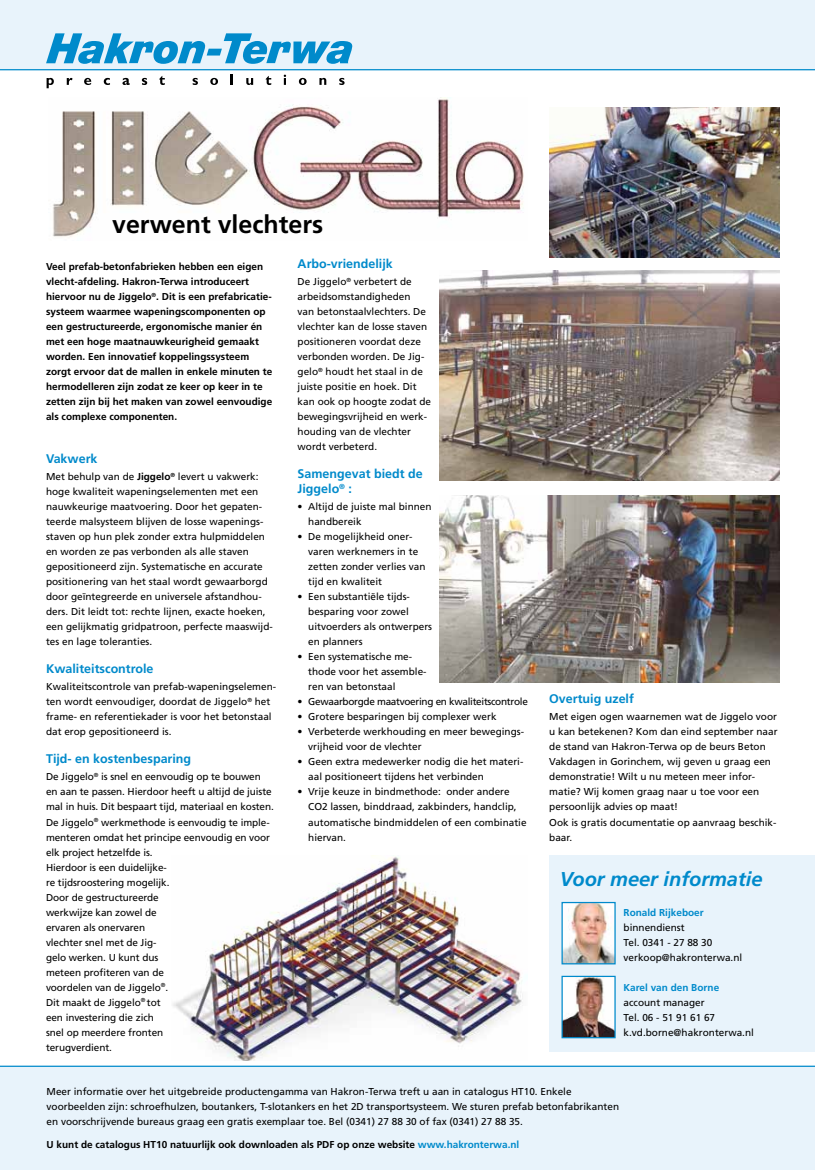
<style>
.page{position:relative;width:815px;height:1170px;background:#fff}
.page>*{position:absolute;margin:0;border:0;box-sizing:border-box;transform-origin:0 0}
.t1{font:700 25px "Frutiger";color:#000}
.t2{font:italic 700 20px "Frutiger";color:#008acb}
.t3{font:700 12.5px/15px "Frutiger";color:#008acb}
.t4{font:10px/15px "Frutiger";color:#000}
.t5{font:700 10px/15px "Frutiger";color:#000}
.t6{font:10px "Frutiger";letter-spacing:-.03em;color:#000}
.t7{font:700 10px "Frutiger";color:#008acb}
.s1{font-weight:700}
.s2{color:#008acb}
</style>
<div class="page">
<div style="left:0;top:1066px;width:815px;height:103px;background:#e8f3fb"></div>
<hr style="left:0;top:1065px;width:815px;height:1px;background:#008acb">
<div style="left:0;top:0;width:815px;height:70px;background:#e8f3fb"></div>
<hr style="left:0;top:69px;width:815px;height:1px;background:#008acb">
<div style="left:549px;top:855px;width:266px;height:196px;background:#e8f3fb"></div>
<svg style="left:46px;top:33px;width:306px;height:31px"></svg>
<svg style="left:47px;top:78px;width:7px;height:10px"></svg>
<svg style="left:67px;top:78px;width:6px;height:7px"></svg>
<svg style="left:84px;top:78px;width:7px;height:7px"></svg>
<svg style="left:104px;top:78px;width:6px;height:7px"></svg>
<svg style="left:122px;top:78px;width:8px;height:7px"></svg>
<svg style="left:142px;top:78px;width:5px;height:7px"></svg>
<svg style="left:159px;top:76px;width:6px;height:9px"></svg>
<svg style="left:193px;top:78px;width:5px;height:7px"></svg>
<svg style="left:210px;top:78px;width:8px;height:7px"></svg>
<svg style="left:231px;top:75px;width:2px;height:10px"></svg>
<svg style="left:246px;top:78px;width:7px;height:7px"></svg>
<svg style="left:266px;top:76px;width:5px;height:9px"></svg>
<svg style="left:284px;top:75px;width:2px;height:10px"></svg>
<svg style="left:299px;top:78px;width:8px;height:7px"></svg>
<svg style="left:319px;top:78px;width:7px;height:7px"></svg>
<svg style="left:339px;top:78px;width:6px;height:7px"></svg>
<img style="left:53px;top:98px;width:471px;height:139px">
<svg style="left:561px;top:975px;width:55px;height:63px;background:#a09998"></svg>
<img style="left:561px;top:901px;width:55px;height:63px">
<img style="left:173px;top:855px;width:350px;height:205px">
<img style="left:549px;top:107px;width:231px;height:151px">
<img style="left:439px;top:270px;width:341px;height:210px">
<img style="left:439px;top:495px;width:341px;height:187px">
<h1 class="t1" style="left:112px;top:210px;width:213px">verwent vlechters</h1>
<p class="t5" style="left:46px;top:259px;width:228px">Veel prefab-betonfabrieken hebben een eigen vlecht-afdeling. Hakron-Terwa introduceert hiervoor nu de Jiggelo<sup>®</sup>. Dit is een prefabricatie&shy;systeem waarmee wapeningscomponenten op een gestructureerde, ergonomische manier én met een hoge maatnauwkeurigheid gemaakt worden. Een innovatief koppelingssysteem zorgt ervoor dat de mallen in enkele minuten te hermodelleren zijn zodat ze keer op keer in te zetten zijn bij het maken van zowel eenvoudige als complexe componenten.</p>
<p class="t3" style="left:46px;top:451px;width:53px">Vakwerk</p>
<p class="t4" style="left:46px;top:469px;width:228px">Met behulp van de <span class="s1">Jiggelo</span><sup>®</sup> levert u vakwerk: hoge kwaliteit wapeningselementen met een nauwkeurige maatvoering. Door het gepaten&shy;teerde malsysteem blijven de losse wapenings&shy;staven op hun plek zonder extra hulpmiddelen en worden ze pas verbonden als alle staven gepositioneerd zijn. Systematische en accurate positionering van het staal wordt gewaarborgd door geïntegreerde en universele afstandhou&shy;ders. Dit leidt tot: rechte lijnen, exacte hoeken, een gelijkmatig gridpatroon, perfecte maaswijd&shy;tes en lage toleranties.</p>
<p class="t3" style="left:46px;top:661px;width:109px">Kwaliteitscontrole</p>
<p class="t4" style="left:46px;top:679px;width:232px">Kwaliteitscontrole van prefab-wapeningselemen&shy;ten wordt eenvoudiger, doordat de Jiggelo<sup>®</sup> het frame- en referentiekader is voor het betonstaal dat erop gepositioneerd is.</p>
<p class="t3" style="left:46px;top:751px;width:147px">Tijd- en kostenbesparing</p>
<p class="t4" style="left:46px;top:769px;width:229px">De Jiggelo<sup>®</sup> is snel en eenvoudig op te bouwen en aan te passen. Hierdoor heeft u altijd de juiste mal in huis. Dit bespaart tijd, materiaal en kosten.<br>De Jiggelo<sup>®</sup> werkmethode is eenvoudig te imple&shy;menteren omdat het principe eenvoudig en voor elk project hetzelfde is.<br>Hierdoor is een duidelijke-<br>re tijdsroostering mogelijk.<br>Door de gestructureerde<br>werkwijze kan zowel de<br>ervaren als onervaren<br>vlechter snel met de Jig-<br>gelo werken. U kunt dus<br>meteen profiteren van de<br>voordelen van de Jiggelo<sup>®</sup>.<br>Dit maakt de Jiggelo<sup>®</sup> tot<br>een investering die zich<br>snel op meerdere fronten<br>terugverdient.</p>
<p class="t3" style="left:298px;top:256px;width:97px">Arbo-vriendelijk</p>
<p class="t4" style="left:298px;top:274px;width:135px">De Jiggelo<sup>®</sup> verbetert de arbeidsomstandigheden<br>van betonstaalvlechters. De vlechter kan de losse staven positioneren voordat deze verbonden worden. De Jig&shy;gelo<sup>®</sup> houdt het staal in de juiste positie en hoek. Dit kan ook op hoogte zodat de bewegingsvrijheid en werk&shy;houding van de vlechter wordt verbeterd.</p>
<p class="t3" style="left:298px;top:466px;width:127px">Samengevat biedt de<br>Jiggelo<sup>®</sup> :</p>
<p class="t4" style="left:308px;top:499px;width:125px;text-indent:-11px">• Altijd de juiste mal binnen handbereik</p>
<p class="t4" style="left:308px;top:529px;width:119px;text-indent:-11px">• De mogelijkheid oner&shy;varen werknemers in te zetten zonder verlies van tijd en kwaliteit</p>
<p class="t4" style="left:308px;top:589px;width:125px;text-indent:-11px">• Een substantiële tijds&shy;besparing voor zowel uitvoerders als ontwerpers en planners</p>
<p class="t4" style="left:308px;top:649px;width:120px;text-indent:-11px">• Een systematische me&shy;thode voor het assemble&shy;ren van betonstaal</p>
<p class="t6" style="left:298px;top:696px;width:232px">• Gewaarborgde maatvoering en kwaliteitscontrole</p>
<p class="t4" style="left:298px;top:709px;width:201px">• Grotere besparingen bij complexer werk</p>
<p class="t4" style="left:308px;top:724px;width:217px;text-indent:-11px">• Verbeterde werkhouding en meer bewegings&shy;vrijheid voor de vlechter</p>
<p class="t4" style="left:308px;top:754px;width:217px;text-indent:-11px">• Geen extra medewerker nodig die het materi&shy;aal positioneert tijdens het verbinden</p>
<p class="t4" style="left:308px;top:784px;width:220px;text-indent:-11px">• Vrije keuze in bindmethode: onder andere CO2 lassen, binddraad, zakbinders, handclip, automatische bindmiddelen of een combinatie hiervan.</p>
<p class="t3" style="left:549px;top:691px;width:86px">Overtuig uzelf</p>
<p class="t4" style="left:549px;top:709px;width:230px">Met eigen ogen waarnemen wat de Jiggelo voor u kan betekenen? Kom dan eind september naar de stand van Hakron-Terwa op de beurs Beton Vakdagen in Gorinchem, wij geven u graag een demonstratie! Wilt u nu meteen meer infor&shy;matie? Wij komen graag naar u toe voor een persoonlijk advies op maat!<br>Ook is gratis documentatie op aanvraag beschik&shy;baar.</p>
<h2 class="t2" style="left:560px;top:866px;width:204px">Voor meer informatie</h2>
<p class="t7" style="left:624px;top:906px;width:82px">Ronald Rijkeboer</p>
<p class="t4" style="left:624px;top:919px;width:120px">binnendienst<br>Tel. 0341 - 27 88 30 verkoop@hakronterwa.nl</p>
<p class="t7" style="left:624px;top:981px;width:97px">Karel van den Borne</p>
<p class="t4" style="left:624px;top:994px;width:132px">account manager<br>Tel. 06 - 51 91 61 67 k.vd.borne@hakronterwa.nl</p>
<p class="t4" style="left:47px;top:1084px;width:574px">Meer informatie over het uitgebreide productengamma van Hakron-Terwa treft u aan in catalogus HT10. Enkele voorbeelden zijn: schroefhulzen, boutankers, T-slotankers en het 2D transportsysteem. We sturen prefab betonfabrikanten en voorschrijvende bureaus graag een gratis exemplaar toe. Bel (0341) 27 88 30 of fax (0341) 27 88 35.</p>
<p class="t5" style="left:47px;top:1136px;width:474px">U kunt de catalogus HT10 natuurlijk ook downloaden als PDF op onze website <span class="s2">www.hakronterwa.nl</span></p>
</div>
